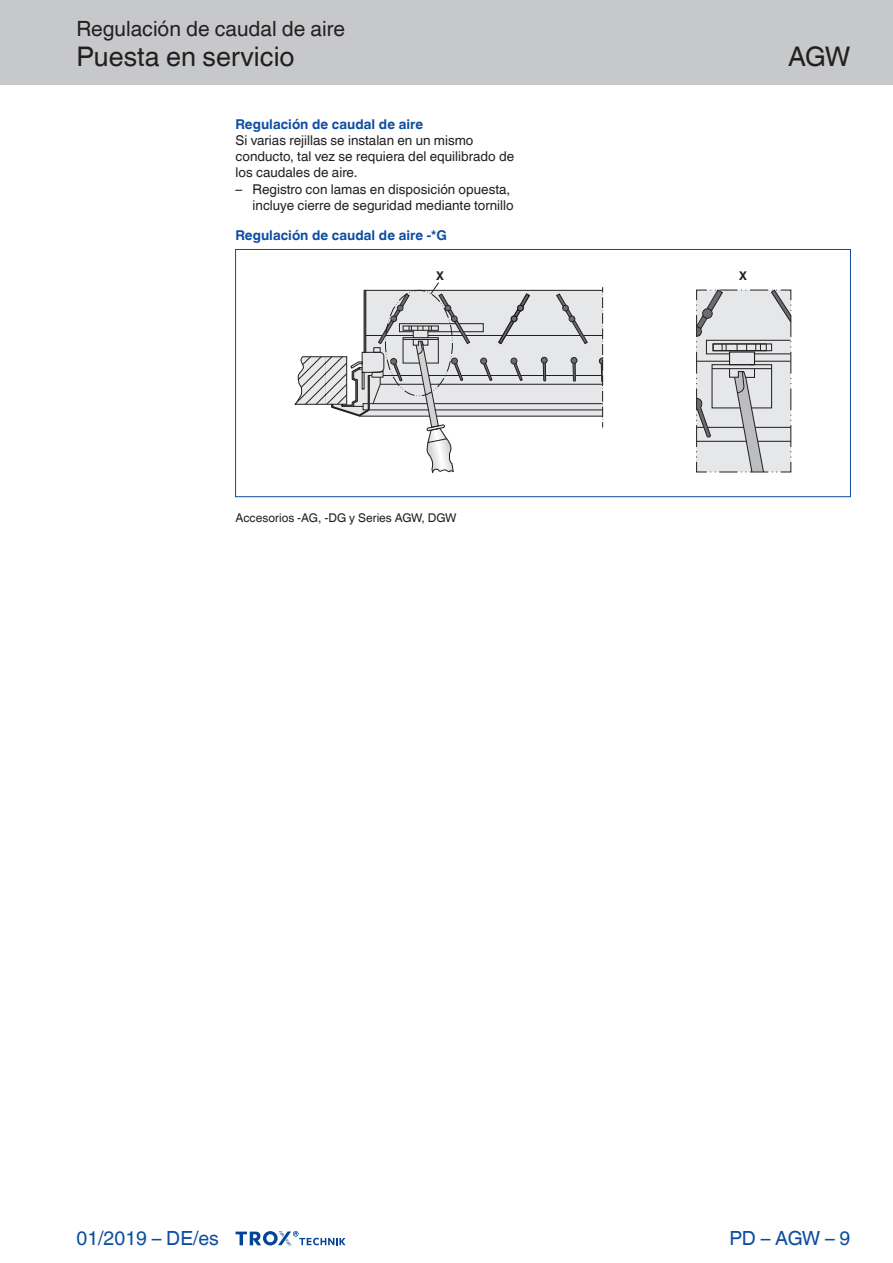
<style>
.page{position:relative;width:893px;height:1263px;background:#fff}
.page>*{position:absolute;margin:0;border:0;box-sizing:border-box;transform-origin:0 0}
.Navigation_2{font:27px "TROX Helvetica";color:#231f20}
.Navigation_3{font:27px "TROX Helvetica";color:#231f20}
.Navigation_1{font:21px "TROX Helvetica";color:#231f20}
.country{font:19.5px "TROX Helvetica";color:#0d4da1}
.pagina_li-re{font:19.5px "TROX Helvetica";color:#0d4da1}
.descr_txt_section_pa{font:13.5px/16.2px "TROX Helvetica";color:#231f20}
.descr_txt_section_li{font:13.5px/16.2px "TROX Helvetica";color:#231f20;text-align:right}
.Standard_oben_links{font:700 13.5px "TROX Helvetica";color:#0d4da1}
.descr_txt_section_ti{font:700 13.5px "TROX Helvetica";color:#0d4da1}
._30_graphic_footer{font:12px "TROX Helvetica";color:#231f20}
.Update_OIDs{font:700 12px "TROX Helvetica";color:#1d1d1b}
</style>
<div class="page">
<div style="left:0;top:0;width:893px;height:85px;background:#c7c8ca"></div>
<svg style="left:236px;top:1231px;width:110px;height:15px"></svg>
<svg style="left:696px;top:289px;width:96px;height:184px"></svg>
<svg style="left:294px;top:282px;width:310px;height:191px"></svg>
<hr style="left:235px;top:249px;width:1px;height:248px;background:#0d4da1">
<hr style="left:850px;top:249px;width:1px;height:248px;background:#0d4da1">
<hr style="left:235px;top:249px;width:615px;height:1px;background:#0d4da1">
<hr style="left:235px;top:496px;width:615px;height:1px;background:#0d4da1">
<p class="Navigation_1" style="left:77px;top:17px;width:270px">Regulación de caudal de aire</p>
<p class="Navigation_2" style="left:77px;top:41px;width:220px">Puesta en servicio</p>
<p class="descr_txt_section_ti" style="left:236px;top:116px;width:189px">Regulación de caudal de aire</p>
<p class="descr_txt_section_pa" style="left:236px;top:132px;width:280px">Si varias rejillas se instalan en un mismo conducto, tal vez se requiera del equilibrado de los caudales de aire.</p>
<p class="descr_txt_section_li" style="left:236px;top:181px;width:280px">– Registro con lamas en disposición opuesta, incluye cierre de seguridad mediante tornillo</p>
<p class="Standard_oben_links" style="left:236px;top:227px;width:213px">Regulación de caudal de aire -*G</p>
<p class="Update_OIDs" style="left:436px;top:268px;width:9px">X</p>
<p class="Update_OIDs" style="left:739px;top:268px;width:9px">X</p>
<p class="Navigation_3" style="left:788px;top:41px;width:64px">AGW</p>
<p class="_30_graphic_footer" style="left:236px;top:511px;width:223px">Accesorios -AG, -DG y Series AGW, DGW</p>
<p class="country" style="left:77px;top:1227px;width:144px">01/2019 – DE/es</p>
<p class="pagina_li-re" style="left:729px;top:1227px;width:123px">PD – AGW – 9</p>
</div>
